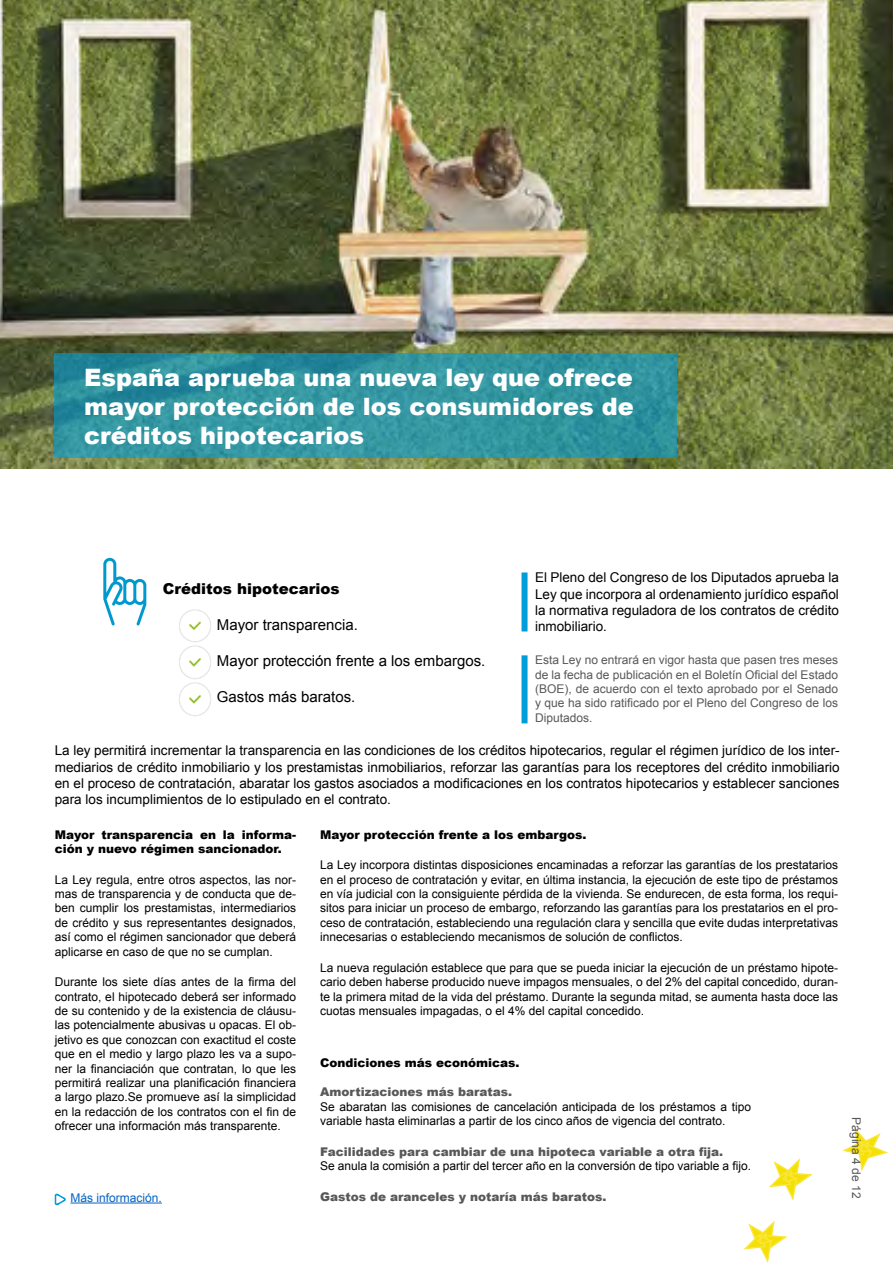
<style>
.page{position:relative;width:893px;height:1263px;background:#fff}
.page>*{position:absolute;margin:0;border:0;box-sizing:border-box;transform-origin:0 0}
.t1{font:900 24px/28.8px "Arial";color:#fff;text-align:justify}
.t2{font:15px "Arial";color:#000}
.t3{font:900 15px "Arial";color:#000}
.t4{font:13.5px/16.2px "Arial";color:#000;text-align:justify}
.t5{font:12px/14.4px "Arial";color:#000;text-align:justify}
.t6{font:12px/14.4px "Arial";color:#58585a;text-align:justify}
.t7{font:900 12px/14.4px "Arial";color:#000}
.t8{font:900 12px "Arial";color:#58585a}
.t9{font:12px "Arial";color:#0563c1}
</style>
<div class="page">
<img style="left:0;top:0;width:893px;height:468px">
<svg style="left:55px;top:353px;width:622px;height:105px;background:#2f929e"></svg>
<svg style="left:103px;top:558px;width:43px;height:67px"></svg>
<img style="left:179px;top:609px;width:32px;height:107px">
<div style="left:522px;top:572px;width:6px;height:59px;background:#009dd9"></div>
<div style="left:522px;top:655px;width:6px;height:68px;background:#009dd9"></div>
<svg style="left:769px;top:1158px;width:44px;height:43px"></svg>
<svg style="left:842px;top:1127px;width:46px;height:45px"></svg>
<svg style="left:743px;top:1220px;width:45px;height:43px"></svg>
<svg style="left:54px;top:1193px;width:12px;height:13px"></svg>
<hr style="left:70px;top:1202px;width:92px;height:1px;background:#0563c1">
<h1 class="t1" style="left:84px;top:362px;width:551px">España aprueba una nueva ley que ofrece mayor protección de los consumidores de créditos hipotecarios</h1>
<p class="t3" style="left:163px;top:578px;width:178px">Créditos hipotecarios</p>
<p class="t2" style="left:217px;top:614px;width:142px">Mayor transparencia.</p>
<p class="t2" style="left:217px;top:650px;width:270px">Mayor protección frente a los embargos.</p>
<p class="t2" style="left:217px;top:686px;width:140px">Gastos más baratos.</p>
<p class="t4" style="left:535px;top:569px;width:305px">El Pleno del Congreso de los Diputados aprueba la Ley que incorpora al ordenamiento jurídico español la normativa reguladora de los contratos de crédito inmobiliario.</p>
<p class="t6" style="left:535px;top:653px;width:305px">Esta Ley no entrará en vigor hasta que pasen tres meses de la fecha de publicación en el Boletín Oficial del Estado (BOE), de acuerdo con el texto aprobado por el Senado y que ha sido ratificado por el Pleno del Congreso de los Diputados.</p>
<p class="t4" style="left:55px;top:742px;width:786px">La ley permitirá incrementar la transparencia en las condiciones de los créditos hipotecarios, regular el régimen jurídico de los inter&shy;mediarios de crédito inmobiliario y los prestamistas inmobiliarios, reforzar las garantías para los receptores del crédito inmobiliario en el proceso de contratación, abaratar los gastos asociados a modificaciones en los contratos hipotecarios y establecer sanciones para los incumplimientos de lo estipulado en el contrato.</p>
<p class="t7" style="left:55px;top:827px;width:243px">Mayor transparencia en la informa&shy;ción y nuevo régimen sancionador.</p>
<p class="t5" style="left:55px;top:872px;width:243px">La Ley regula, entre otros aspectos, las nor&shy;mas de transparencia y de conducta que de&shy;ben cumplir los prestamistas, intermediarios de crédito y sus representantes designados, así como el régimen sancionador que deberá aplicarse en caso de que no se cumplan.</p>
<p class="t5" style="left:55px;top:975px;width:243px">Durante los siete días antes de la firma del contrato, el hipotecado deberá ser informado de su contenido y de la existencia de cláusu&shy;las potencialmente abusivas u opacas. El ob&shy;jetivo es que conozcan con exactitud el coste que en el medio y largo plazo les va a supo&shy;ner la financiación que contratan, lo que les permitirá realizar una planificación financiera a largo plazo.Se promueve así la simplicidad en la redacción de los contratos con el fin de ofrecer una información más transparente.</p>
<p class="t9" style="left:70px;top:1189px;width:93px">Más información.</p>
<p class="t7" style="left:320px;top:827px;width:268px">Mayor protección frente a los embargos.</p>
<p class="t5" style="left:320px;top:858px;width:519px">La Ley incorpora distintas disposiciones encaminadas a reforzar las garantías de los prestatarios en el proceso de contratación y evitar, en última instancia, la ejecución de este tipo de préstamos en vía judicial con la consiguiente pérdida de la vivienda. Se endurecen, de esta forma, los requi&shy;sitos para iniciar un proceso de embargo, reforzando las garantías para los prestatarios en el pro&shy;ceso de contratación, estableciendo una regulación clara y sencilla que evite dudas interpretativas innecesarias o estableciendo mecanismos de solución de conflictos.</p>
<p class="t5" style="left:320px;top:960px;width:519px">La nueva regulación establece que para que se pueda iniciar la ejecución de un préstamo hipote&shy;cario deben haberse producido nueve impagos mensuales, o del 2% del capital concedido, duran&shy;te la primera mitad de la vida del préstamo. Durante la segunda mitad, se aumenta hasta doce las cuotas mensuales impagadas, o el 4% del capital concedido.</p>
<p class="t7" style="left:320px;top:1055px;width:201px">Condiciones más económicas.</p>
<p class="t8" style="left:320px;top:1083px;width:193px">Amortizaciones más baratas.</p>
<p class="t5" style="left:320px;top:1099px;width:432px">Se abaratan las comisiones de cancelación anticipada de los préstamos a tipo variable hasta eliminarlas a partir de los cinco años de vigencia del contrato.</p>
<p class="t8" style="left:320px;top:1142px;width:404px">Facilidades para cambiar de una hipoteca variable a otra fija.</p>
<p class="t5" style="left:320px;top:1158px;width:432px">Se anula la comisión a partir del tercer año en la conversión de tipo variable a fijo.</p>
<p class="t8" style="left:320px;top:1187px;width:288px">Gastos de aranceles y notaría más baratos.</p>
<p class="t6" style="left:864px;top:1117px;width:82px;rotate:90deg">Página 4 de 12</p>
</div>
